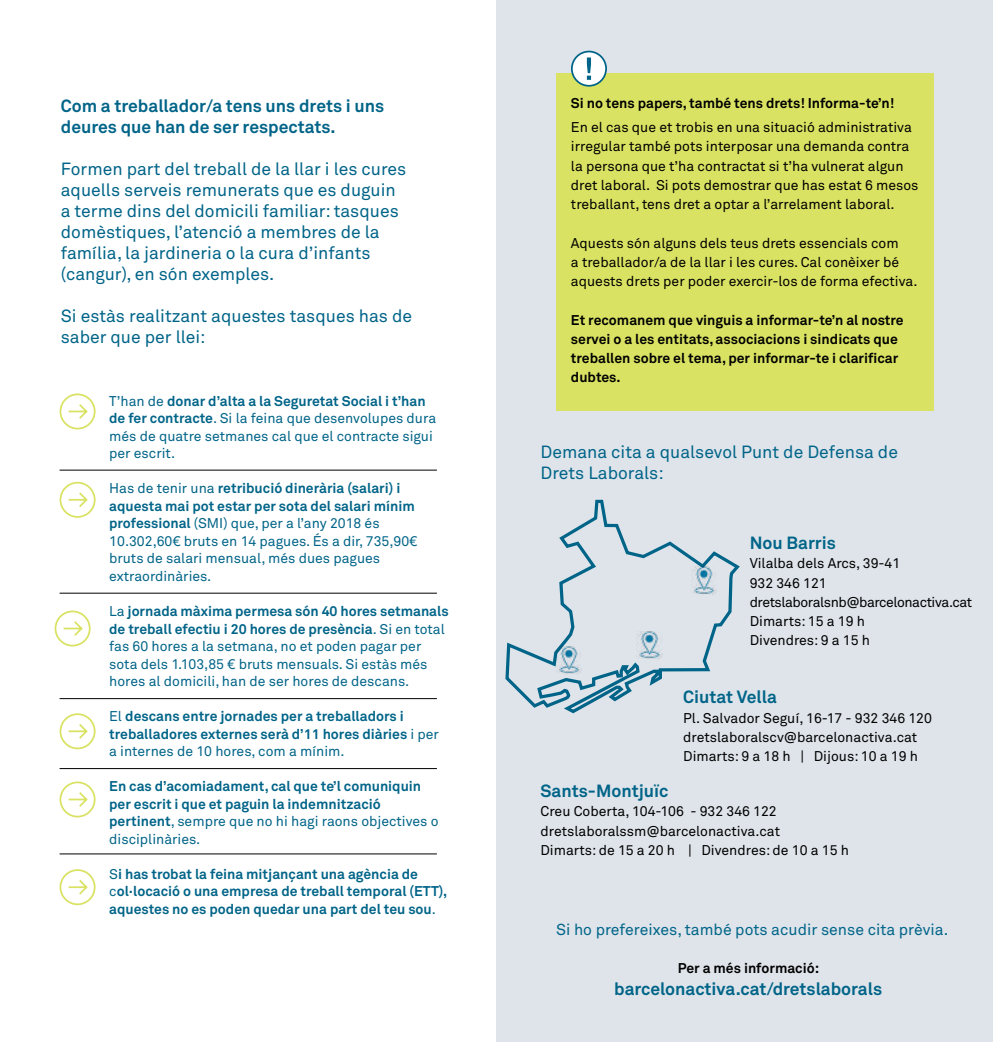
<style>
.page{position:relative;width:993px;height:1042px;background:#fff}
.page>*{position:absolute;margin:0;border:0;box-sizing:border-box;transform-origin:0 0}
.t1{font:17.5px/21px "Akkurat Pro";color:#006488}
.t2{font:700 17.5px/21px "Akkurat Pro";color:#006488}
.t3{font:15.75px "Akkurat Pro";color:#006488}
.t4{font:14px/19.2px "Akkurat Pro";color:#000}
.t5{font:14px/17.5px "Akkurat Pro";color:#006488}
.t6{font:700 14px/17.5px "Akkurat Pro";color:#006488}
.t7{font:700 14px/19.2px "Akkurat Pro";color:#000}
.s1{font-weight:700}
.s2{font-weight:400}
</style>
<div class="page">
<div style="left:496px;top:0;width:496px;height:1042px;background:#dee4ea"></div>
<hr style="left:60px;top:470px;width:377px;height:1px;background:#000">
<hr style="left:60px;top:593px;width:377px;height:1px;background:#000">
<hr style="left:60px;top:698px;width:377px;height:1px;background:#000">
<hr style="left:60px;top:768px;width:377px;height:1px;background:#000">
<svg style="left:59px;top:393px;width:37px;height:37px"></svg>
<svg style="left:59px;top:481px;width:37px;height:37px"></svg>
<svg style="left:54px;top:610px;width:37px;height:37px"></svg>
<svg style="left:59px;top:713px;width:37px;height:37px"></svg>
<svg style="left:59px;top:781px;width:37px;height:37px"></svg>
<svg style="left:59px;top:869px;width:37px;height:37px"></svg>
<hr style="left:60px;top:853px;width:377px;height:1px;background:#000">
<div style="left:556px;top:73px;width:377px;height:337px;background:#d9e262"></div>
<div style="left:571px;top:52px;width:35px;height:34px;background:#fff;border-radius:50%"></div>
<div style="left:570px;top:51px;width:36px;height:36px;border:2px solid #006488;border-radius:50%"></div>
<svg style="left:586px;top:57px;width:5px;height:23px"></svg>
<svg style="left:505px;top:499px;width:235px;height:215px"></svg>
<img style="left:636px;top:631px;width:25px;height:32px">
<img style="left:691px;top:567px;width:25px;height:31px">
<img style="left:556px;top:646px;width:25px;height:32px">
<p class="t2" style="left:61px;top:96px;width:325px">Com a treballador/a tens uns drets i uns deures que han de ser respectats.</p>
<p class="t1" style="left:61px;top:159px;width:347px">Formen part del treball de la llar i les cures aquells serveis remunerats que es duguin a terme dins del domicili familiar: tasques domèstiques, l’atenció a membres de la família, la jardineria o la cura d’infants (cangur), en són exemples.</p>
<p class="t1" style="left:61px;top:306px;width:353px">Si estàs realitzant aquestes tasques has de saber que per llei:</p>
<p class="t5" style="left:109px;top:393px;width:328px">T’han de <span class="s1">donar d’alta a la Seguretat Social i t’han de fer contracte</span>. Si la feina que desenvolupes dura més de quatre setmanes cal que el contracte sigui per escrit.</p>
<p class="t5" style="left:109px;top:480px;width:310px">Has de tenir una <span class="s1">retribució dinerària (salari) i aquesta mai pot estar per sota del salari mínim professional</span> (SMI) que, per a l’any 2018 és 10.302,60€ bruts en 14 pagues. És a dir, 735,90€ bruts de salari mensual, més dues pagues extraordinàries.</p>
<p class="t5" style="left:109px;top:603px;width:341px">La <span class="s1">jornada màxima permesa són 40 hores setmanals de treball efectiu i 20 hores de presència</span>. Si en total fas 60 hores a la setmana, no et poden pagar per sota dels 1.103,85 € bruts mensuals. Si estàs més hores al domicili, han de ser hores de descans.</p>
<p class="t6" style="left:109px;top:707px;width:331px"><span class="s2">El</span> descans entre jornades per a treballadors i treballadores externes serà d’11 hores diàries <span class="s2">i per a internes de 10 hores, com a mínim.</span></p>
<p class="t6" style="left:109px;top:777px;width:331px">En cas d’acomiadament, cal que te’l comuniquin per escrit i que et paguin la indemnització pertinent<span class="s2">, sempre que no hi hagi raons objectives o disciplinàries.</span></p>
<p class="t6" style="left:109px;top:865px;width:339px"><span class="s2">S</span>i has trobat la feina mitjançant una agència de <span class="s2">c</span>ol·locació o una empresa de treball temporal (ETT), aquestes no es poden quedar una part del teu sou<span class="s2">.</span></p>
<p class="t7" style="left:570px;top:93px;width:325px">Si no tens papers, també tens drets! Informa-te’n!</p>
<p class="t4" style="left:570px;top:118px;width:349px">En el cas que et trobis en una situació administrativa irregular també pots interposar una demanda contra la persona que t’ha contractat si t’ha vulnerat algun dret laboral. Si pots demostrar que has estat 6 mesos treballant, tens dret a optar a l’arrelament laboral.</p>
<p class="t4" style="left:570px;top:234px;width:348px">Aquests són alguns dels teus drets essencials com<br>a treballador/a de la llar i les cures. Cal conèixer bé aquests drets per poder exercir-los de forma efectiva.</p>
<p class="t7" style="left:570px;top:310px;width:334px">Et recomanem que vinguis a informar-te’n al nostre servei o a les entitats, associacions i sindicats que treballen sobre el tema, per informar-te i clarificar dubtes.</p>
<p class="t1" style="left:540px;top:442px;width:359px">Demana cita a qualsevol Punt de Defensa de<br>Drets Laborals:</p>
<p class="t2" style="left:749px;top:533px;width:88px">Nou Barris</p>
<p class="t4" style="left:749px;top:554px;width:224px">Vilalba dels Arcs, 39-41<br>932 346 121 dretslaboralsnb@barcelonactiva.cat<br>Dimarts: 15 a 19 h<br>Divendres: 9 a 15 h</p>
<p class="t2" style="left:683px;top:687px;width:95px">Ciutat Vella</p>
<p class="t4" style="left:683px;top:708px;width:250px">Pl. Salvador Seguí, 16-17 - 932 346 120 dretslaboralscv@barcelonactiva.cat<br>Dimarts: 9 a 18 h | Dijous: 10 a 19 h</p>
<p class="t2" style="left:540px;top:781px;width:129px">Sants-Montjuïc</p>
<p class="t4" style="left:540px;top:802px;width:310px">Creu Coberta, 104-106 - 932 346 122 dretslaboralssm@barcelonactiva.cat<br>Dimarts: de 15 a 20 h | Divendres: de 10 a 15 h</p>
<p class="t3" style="left:556px;top:921px;width:393px">Si ho prefereixes, també pots acudir sense cita prèvia.</p>
<p class="t7" style="left:677px;top:958px;width:143px">Per a més informació:</p>
<p class="t2" style="left:614px;top:979px;width:269px">barcelonactiva.cat/dretslaborals</p>
</div>
